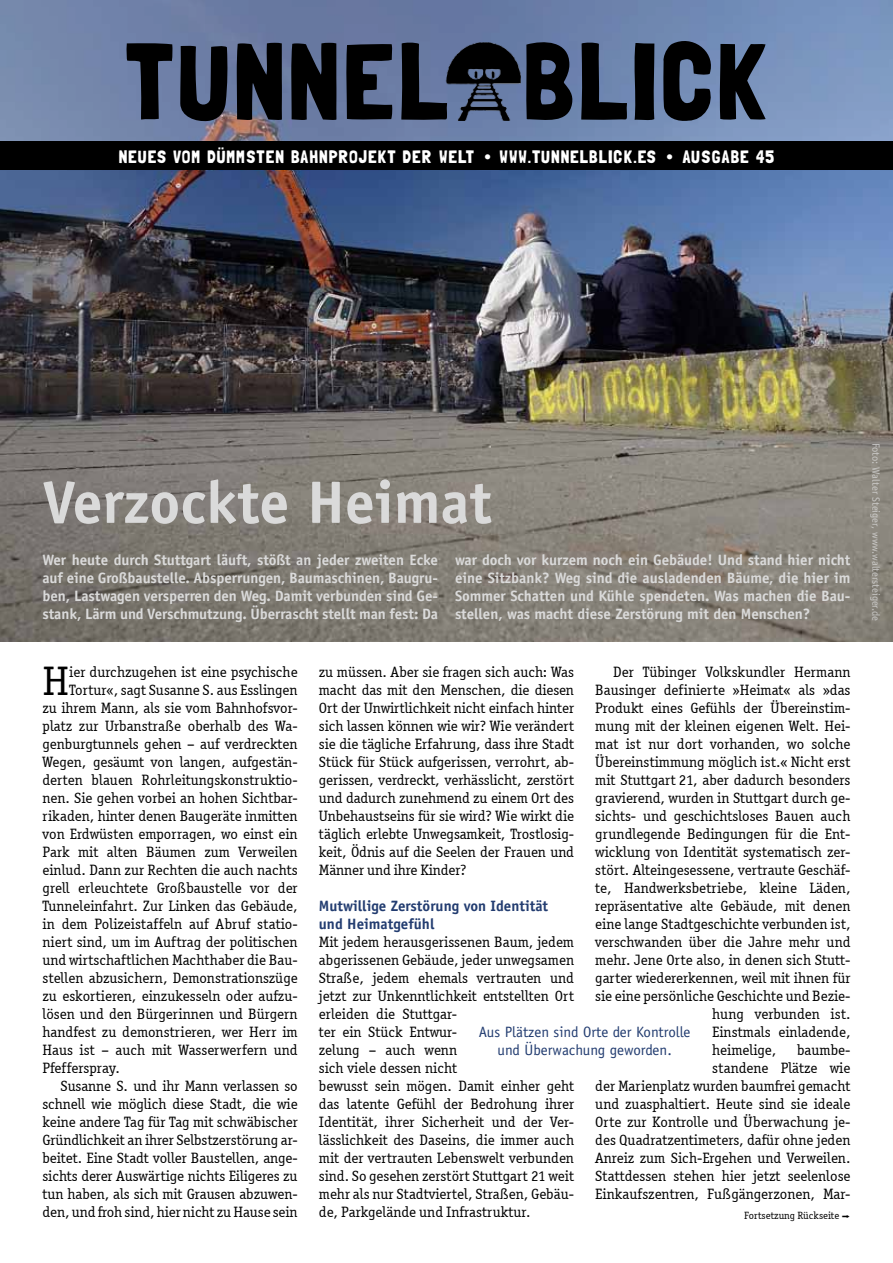
<style>
.page{position:relative;width:893px;height:1263px;background:#fff}
.page>*{position:absolute;margin:0;border:0;box-sizing:border-box;transform-origin:0 0}
.t1{font:108px "Londrina Solid";letter-spacing:.025em;color:#000}
.t2{font:700 60px "Officina Sans Std";color:#dadada}
.t3{font:41.25px "Officina Serif ITCTT Book";color:#000}
.t4{font:18px "Londrina Solid";letter-spacing:.05em;color:#fff}
.t5{font:15px/18px "Officina Serif ITCTT Book";color:#000;text-align:justify}
.t6{font:700 15px/18px "Officina Sans Std";letter-spacing:-.005em;color:#dadada;text-align:justify}
.t7{font:15px/18px "Officina Sans Std";color:#223c70;text-align:center}
.t8{font:700 15px/18px "Officina Sans Std";color:#223c70}
.t9{font:10.5px "Officina Sans Std";color:#dadada}
.t10{font:10.5px "Officina Serif ITCTT Book";color:#000}
.s1{font-family:"Officina Serif ITCTT Book"}
</style>
<div class="page">
<img style="left:0;top:170px;width:893px;height:472px">
<svg style="left:0;top:0;width:893px;height:141px;background:#7185ad"></svg>
<div style="left:0;top:141px;width:893px;height:29px;background:#000"></div>
<img style="left:446px;top:42px;width:74px;height:79px">
<h1 class="t1" style="left:125px;top:18px;width:645px">TUNNEL BLICK</h1>
<p class="t4" style="left:119px;top:146px;width:657px">NEUES VOM DÜMMSTEN BAHNPROJEKT DER WELT <span class="s1">•</span> WWW.TUNNELBLICK.ES <span class="s1">•</span> AUSGABE 45</p>
<h2 class="t2" style="left:43px;top:465px;width:450px">Verzockte Heimat</h2>
<p class="t6" style="left:43px;top:550px;width:397px">Wer heute durch Stuttgart läuft, stößt an jeder zweiten Ecke auf eine Großbaustelle. Absperrungen, Baumaschinen, Baugru&shy;ben, Lastwagen versperren den Weg. Damit verbunden sind Ge&shy;stank, Lärm und Verschmutzung. Überrascht stellt man fest: Da</p>
<p class="t6" style="left:455px;top:550px;width:397px">war doch vor kurzem noch ein Gebäude! Und stand hier nicht eine Sitzbank? Weg sind die ausladenden Bäume, die hier im Sommer Schatten und Kühle spendeten. Was machen die Bau&shy;stellen, was macht diese Zerstörung mit den Menschen?</p>
<h3 class="t3" style="left:43px;top:657px;width:28px">H</h3>
<p class="t5" style="left:69px;top:663px;width:230px">ier durchzugehen ist eine psychische</p>
<p class="t5" style="left:69px;top:681px;width:230px">Tortur«, sagt Susanne S. aus Esslingen</p>
<p class="t5" style="left:43px;top:699px;width:257px">zu ihrem Mann, als sie vom Bahnhofsvor-</p>
<p class="t5" style="left:43px;top:717px;width:257px">platz zur Urbanstraße oberhalb des Wa-</p>
<p class="t5" style="left:43px;top:735px;width:257px">genburgtunnels gehen – auf verdreckten</p>
<p class="t5" style="left:43px;top:753px;width:257px">Wegen, gesäumt von langen, aufgestän-</p>
<p class="t5" style="left:43px;top:771px;width:257px">derten blauen Rohrleitungskonstruktio-</p>
<p class="t5" style="left:43px;top:789px;width:257px">nen. Sie gehen vorbei an hohen Sichtbar-</p>
<p class="t5" style="left:43px;top:807px;width:257px">rikaden, hinter denen Baugeräte inmitten</p>
<p class="t5" style="left:43px;top:825px;width:257px">von Erdwüsten emporragen, wo einst ein</p>
<p class="t5" style="left:43px;top:843px;width:257px">Park mit alten Bäumen zum Verweilen</p>
<p class="t5" style="left:43px;top:861px;width:257px">einlud. Dann zur Rechten die auch nachts</p>
<p class="t5" style="left:43px;top:879px;width:257px">grell erleuchtete Großbaustelle vor der</p>
<p class="t5" style="left:43px;top:897px;width:257px">Tunneleinfahrt. Zur Linken das Gebäude,</p>
<p class="t5" style="left:43px;top:915px;width:257px">in dem Polizeistaffeln auf Abruf statio-</p>
<p class="t5" style="left:43px;top:933px;width:257px">niert sind, um im Auftrag der politischen</p>
<p class="t5" style="left:43px;top:951px;width:257px">und wirtschaftlichen Machthaber die Bau-</p>
<p class="t5" style="left:43px;top:969px;width:257px">stellen abzusichern, Demonstrationszüge</p>
<p class="t5" style="left:43px;top:987px;width:257px">zu eskortieren, einzukesseln oder aufzu-</p>
<p class="t5" style="left:43px;top:1005px;width:257px">lösen und den Bürgerinnen und Bürgern</p>
<p class="t5" style="left:43px;top:1023px;width:257px">handfest zu demonstrieren, wer Herr im</p>
<p class="t5" style="left:43px;top:1041px;width:257px">Haus ist – auch mit Wasserwerfern und</p>
<p class="t5" style="left:43px;top:1059px;width:79px">Pfefferspray.</p>
<p class="t5" style="left:61px;top:1077px;width:239px">Susanne S. und ihr Mann verlassen so</p>
<p class="t5" style="left:43px;top:1095px;width:257px">schnell wie möglich diese Stadt, die wie</p>
<p class="t5" style="left:43px;top:1113px;width:257px">keine andere Tag für Tag mit schwäbischer</p>
<p class="t5" style="left:43px;top:1131px;width:257px">Gründlichkeit an ihrer Selbstzerstörung ar-</p>
<p class="t5" style="left:43px;top:1149px;width:257px">beitet. Eine Stadt voller Baustellen, ange-</p>
<p class="t5" style="left:43px;top:1167px;width:257px">sichts derer Auswärtige nichts Eiligeres zu</p>
<p class="t5" style="left:43px;top:1185px;width:257px">tun haben, als sich mit Grausen abzuwen-</p>
<p class="t5" style="left:43px;top:1203px;width:257px">den, und froh sind, hier nicht zu Hause sein</p>
<p class="t5" style="left:319px;top:663px;width:257px">zu müssen. Aber sie fragen sich auch: Was macht das mit den Menschen, die diesen Ort der Unwirtlichkeit nicht einfach hinter sich lassen können wie wir? Wie verändert sie die tägliche Erfahrung, dass ihre Stadt Stück für Stück aufgerissen, verrohrt, ab&shy;gerissen, verdreckt, verhässlicht, zerstört und dadurch zunehmend zu einem Ort des Unbehaustseins für sie wird? Wie wirkt die täglich erlebte Unwegsamkeit, Trostlosig&shy;keit, Ödnis auf die Seelen der Frauen und Männer und ihre Kinder?</p>
<p class="t8" style="left:319px;top:897px;width:231px">Mutwillige Zerstörung von Identität und Heimatgefühl</p>
<p class="t5" style="left:319px;top:933px;width:257px;text-align:left">Mit jedem herausgerissenen Baum, jedem abgerissenen Gebäude, jeder unwegsamen Straße, jedem ehemals vertrauten und jetzt zur Unkenntlichkeit entstellten Ort erleiden die Stuttgar-<br>ter ein Stück Entwur-<br>zelung – auch wenn<br>sich viele dessen nicht<br>bewusst sein mögen. Damit einher geht das latente Gefühl der Bedrohung ihrer Identität, ihrer Sicherheit und der Ver&shy;lässlichkeit des Daseins, die immer auch mit der vertrauten Lebenswelt verbunden sind. So gesehen zerstört Stuttgart 21 weit mehr als nur Stadtviertel, Straßen, Gebäu&shy;de, Parkgelände und Infrastruktur.</p>
<p class="t5" style="left:613px;top:663px;width:239px">Der Tübinger Volkskundler Hermann</p>
<p class="t5" style="left:595px;top:681px;width:257px">Bausinger definierte »Heimat« als »das</p>
<p class="t5" style="left:595px;top:699px;width:257px">Produkt eines Gefühls der Übereinstim-</p>
<p class="t5" style="left:595px;top:717px;width:257px">mung mit der kleinen eigenen Welt. Hei-</p>
<p class="t5" style="left:595px;top:735px;width:257px">mat ist nur dort vorhanden, wo solche</p>
<p class="t5" style="left:595px;top:753px;width:257px">Übereinstimmung möglich ist.« Nicht erst</p>
<p class="t5" style="left:595px;top:771px;width:257px">mit Stuttgart 21, aber dadurch besonders</p>
<p class="t5" style="left:595px;top:789px;width:257px">gravierend, wurden in Stuttgart durch ge-</p>
<p class="t5" style="left:595px;top:807px;width:257px">sichts- und geschichtsloses Bauen auch</p>
<p class="t5" style="left:595px;top:825px;width:257px">grundlegende Bedingungen für die Ent-</p>
<p class="t5" style="left:595px;top:843px;width:257px">wicklung von Identität systematisch zer-</p>
<p class="t5" style="left:595px;top:861px;width:257px">stört. Alteingesessene, vertraute Geschäf-</p>
<p class="t5" style="left:595px;top:879px;width:257px">te, Handwerksbetriebe, kleine Läden,</p>
<p class="t5" style="left:595px;top:897px;width:257px">repräsentative alte Gebäude, mit denen</p>
<p class="t5" style="left:595px;top:915px;width:257px">eine lange Stadtgeschichte verbunden ist,</p>
<p class="t5" style="left:595px;top:933px;width:257px">verschwanden über die Jahre mehr und</p>
<p class="t5" style="left:595px;top:951px;width:257px">mehr. Jene Orte also, in denen sich Stutt-</p>
<p class="t5" style="left:595px;top:969px;width:257px">garter wiedererkennen, weil mit ihnen für</p>
<p class="t5" style="left:595px;top:987px;width:257px">sie eine persönliche Geschichte und Bezie-</p>
<p class="t5" style="left:712px;top:1005px;width:140px">hung verbunden ist.</p>
<p class="t5" style="left:712px;top:1023px;width:140px">Einstmals einladende,</p>
<p class="t5" style="left:712px;top:1041px;width:66px">heimelige,</p>
<p class="t7" style="left:479px;top:1023px;width:213px">Aus Plätzen sind Orte der Kontrolle und Überwachung geworden.</p>
<p class="t5" style="left:595px;top:1041px;width:257px;text-align:right">baumbe-<br>standene Plätze wie<br>der Marienplatz wurden baumfrei gemacht und zuasphaltiert. Heute sind sie ideale Orte zur Kontrolle und Überwachung je&shy;des Quadratzentimeters, dafür ohne jeden Anreiz zum Sich-Ergehen und Verweilen.<br>Stattdessen stehen hier jetzt seelenlose Einkaufszentren, Fußgängerzonen, Mar-</p>
<p class="t10" style="left:744px;top:1209px;width:97px">Fortsetzung Rückseite</p>
<p class="t9" style="left:882px;top:443px;width:180px;rotate:90deg">Foto: Walter Steiger, www.waltersteiger.de</p>
</div>
